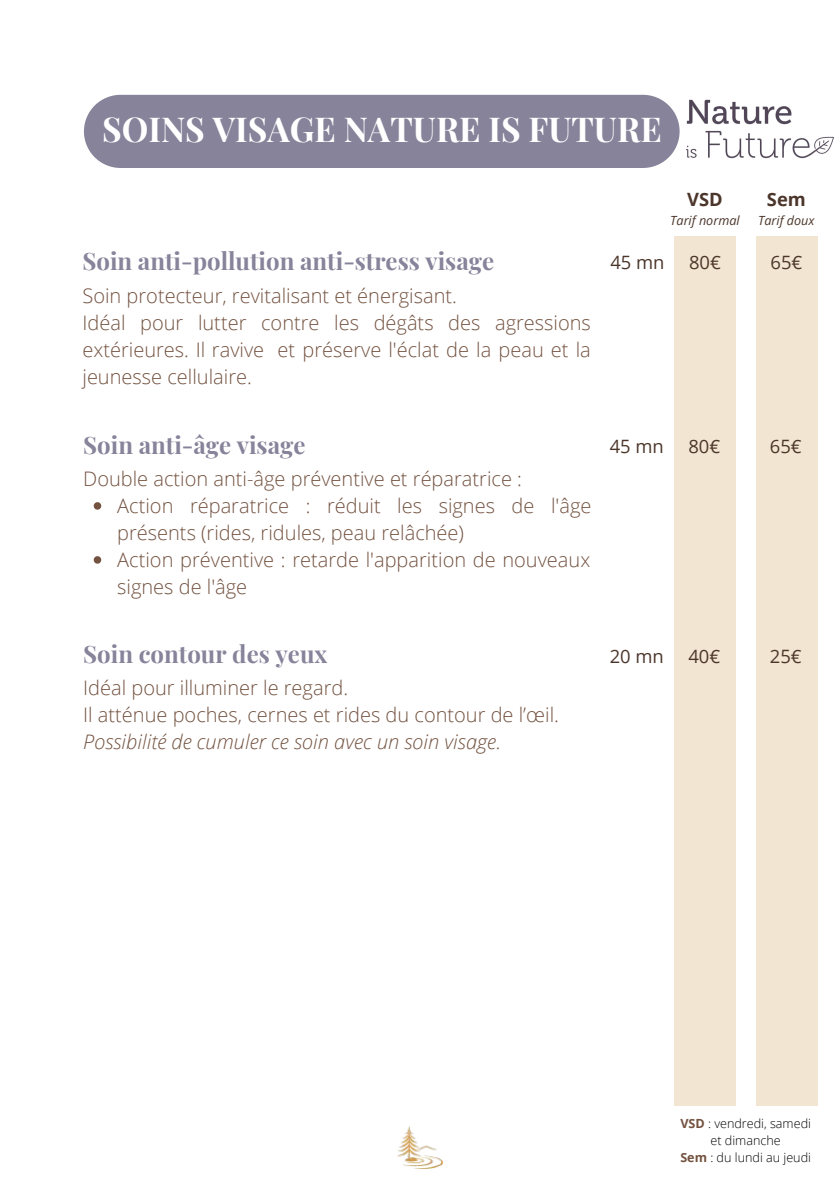
<style>
.page{position:relative;width:839px;height:1191px;background:#fff}
.page>*{position:absolute;margin:0;border:0;box-sizing:border-box;transform-origin:0 0}
.t1{font:700 33.6px "Playfair Display SC";color:#fff}
.t2{font:700 24px "Playfair Display";color:#87839a}
.t3{font:300 20px/27px "Open Sans";color:#735240}
.t4{font:italic 300 20px "Open Sans";color:#735240}
.t5{font:18.4px "Open Sans";color:#4c362b}
.t6{font:700 18.4px "Open Sans";color:#4c362b}
.t7{font:300 12.6px/16.8px "Open Sans";color:#000;text-align:center}
.t8{font:italic 12.6px "Open Sans";color:#4c362b}
.s1{font-weight:700;color:#735240}
</style>
<div class="page">
<div style="left:84px;top:95px;width:595px;height:73px;background:#87839a"></div>
<div style="left:674px;top:236px;width:62px;height:870px;background:#f2e5d1"></div>
<div style="left:755px;top:236px;width:62px;height:870px;background:#f2e5d1"></div>
<img style="left:397px;top:1127px;width:45px;height:42px">
<img style="left:686px;top:99px;width:148px;height:60px">
<svg style="left:94px;top:502px;width:7px;height:8px"></svg>
<svg style="left:94px;top:556px;width:7px;height:8px"></svg>
<h1 class="t1" style="left:102px;top:106px;width:561px">SOINS VISAGE NATURE IS FUTURE</h1>
<p class="t6" style="left:687px;top:187px;width:37px">VSD</p>
<p class="t8" style="left:670px;top:212px;width:71px">Tarif normal</p>
<p class="t6" style="left:767px;top:187px;width:40px">Sem</p>
<p class="t8" style="left:758px;top:212px;width:58px">Tarif doux</p>
<p class="t2" style="left:82px;top:244px;width:413px">Soin anti-pollution anti-stress visage</p>
<p class="t3" style="left:82px;top:282px;width:510px">Soin protecteur, revitalisant et énergisant.<br>Idéal pour lutter contre les dégâts des agressions extérieures. Il ravive et préserve l'éclat de la peau et la jeunesse cellulaire.</p>
<p class="t2" style="left:83px;top:428px;width:224px">Soin anti-âge visage</p>
<p class="t3" style="left:117px;top:491px;width:475px">Action réparatrice : réduit les signes de l'âge présents (rides, ridules, peau relâchée)<br>Action préventive : retarde l'apparition de nouveaux signes de l'âge</p>
<p class="t3" style="left:83px;top:464px;width:440px">Double action anti-âge préventive et réparatrice :</p>
<p class="t2" style="left:83px;top:637px;width:246px">Soin contour des yeux</p>
<p class="t3" style="left:83px;top:674px;width:477px">Idéal pour illuminer le regard.<br>Il atténue poches, cernes et rides du contour de l’œil.</p>
<p class="t4" style="left:83px;top:728px;width:419px">Possibilité de cumuler ce soin avec un soin visage.</p>
<p class="t5" style="left:610px;top:250px;width:56px">45 mn</p>
<p class="t5" style="left:689px;top:250px;width:33px">80€</p>
<p class="t5" style="left:770px;top:250px;width:33px">65€</p>
<p class="t5" style="left:609px;top:434px;width:56px">45 mn</p>
<p class="t5" style="left:688px;top:434px;width:33px">80€</p>
<p class="t5" style="left:769px;top:434px;width:33px">65€</p>
<p class="t5" style="left:609px;top:643px;width:56px">20 mn</p>
<p class="t5" style="left:688px;top:643px;width:33px">40€</p>
<p class="t5" style="left:769px;top:643px;width:33px">25€</p>
<p class="t7" style="left:680px;top:1115px;width:132px"><span class="s1">VSD</span> : vendredi, samedi et dimanche<br><span class="s1">Sem</span> : du lundi au jeudi</p>
</div>
